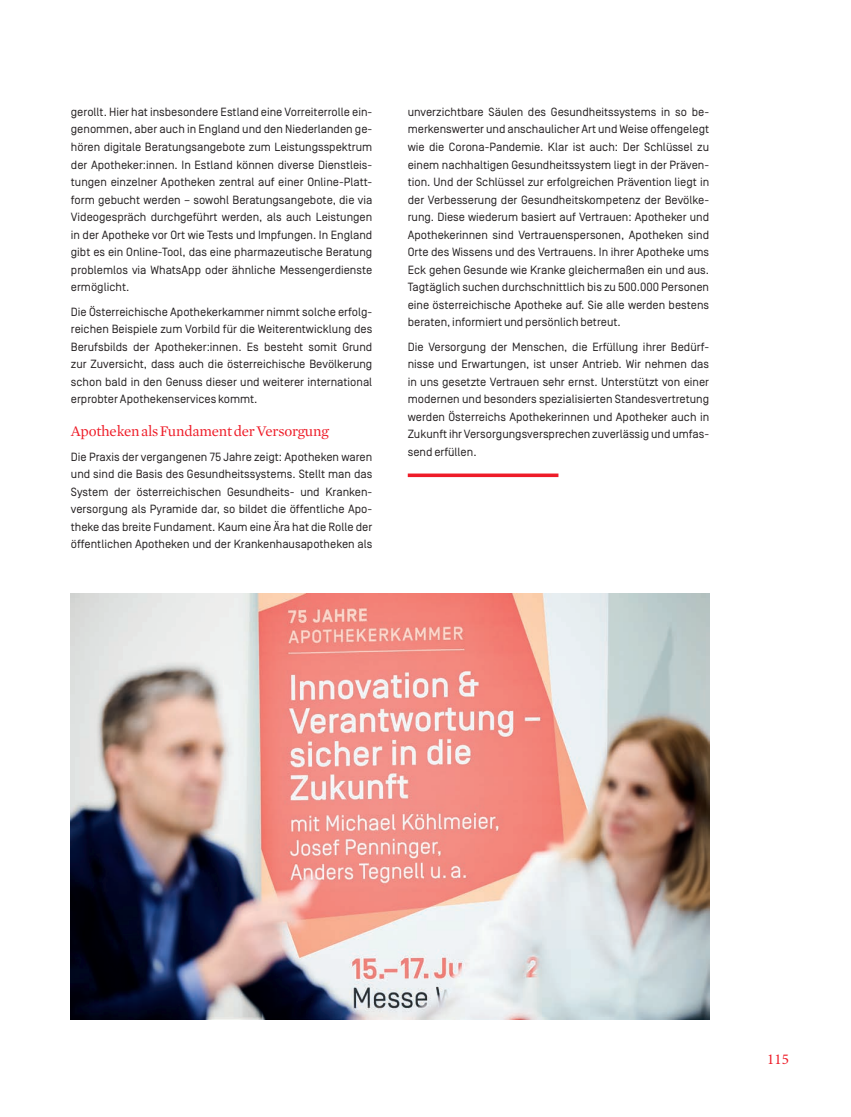
<style>
.page{position:relative;width:851px;height:1117px;background:#fff}
.page>*{position:absolute;margin:0;border:0;box-sizing:border-box;transform-origin:0 0}
.t1{font:15px "Mercury Text G1";letter-spacing:-.015em;color:#ee1c28}
.t2{font:15px "Minion Pro";color:#ee1c28}
.t3{font:11.88px/17.5px "Simplon Norm";color:#231f20;text-align:justify}
</style>
<div class="page">
<svg style="left:407px;top:473px;width:151px;height:4px"></svg>
<img style="left:71px;top:594px;width:638px;height:425px">
<p class="t3" style="left:71px;top:103px;width:303px">gerollt. Hier hat insbesondere Estland eine Vorreiterrolle ein&shy;genommen, aber auch in England und den Niederlanden ge&shy;hören digitale Beratungsangebote zum Leistungsspektrum der Apotheker:innen. In Estland können diverse Dienstleis&shy;tungen einzelner Apotheken zentral auf einer Online-Platt&shy;form gebucht werden – sowohl Beratungsangebote, die via Videogespräch durchgeführt werden, als auch Leistungen in der Apotheke vor Ort wie Tests und Impfungen. In England gibt es ein Online-Tool, das eine pharmazeutische Beratung problemlos via WhatsApp oder ähnliche Messengerdienste ermöglicht.</p>
<p class="t3" style="left:71px;top:303px;width:303px">Die Österreichische Apothekerkammer nimmt solche erfolg&shy;reichen Beispiele zum Vorbild für die Weiterentwicklung des Berufsbilds der Apotheker:innen. Es besteht somit Grund zur Zuversicht, dass auch die österreichische Bevölkerung schon bald in den Genuss dieser und weiterer international erprobter Apothekenservices kommt.</p>
<p class="t1" style="left:71px;top:420px;width:259px">Apotheken als Fundament der Versorgung</p>
<p class="t3" style="left:71px;top:448px;width:303px">Die Praxis der vergangenen 75 Jahre zeigt: Apotheken waren und sind die Basis des Gesundheitssystems. Stellt man das System der österreichischen Gesundheits- und Kranken&shy;versorgung als Pyramide dar, so bildet die öffentliche Apo&shy;theke das breite Fundament. Kaum eine Ära hat die Rolle der öffentlichen Apotheken und der Krankenhausapotheken als</p>
<p class="t3" style="left:407px;top:103px;width:303px">unverzichtbare Säulen des Gesundheitssystems in so be&shy;merkenswerter und anschaulicher Art und Weise offengelegt wie die Corona-Pandemie. Klar ist auch: Der Schlüssel zu einem nachhaltigen Gesundheitssystem liegt in der Präven&shy;tion. Und der Schlüssel zur erfolgreichen Prävention liegt in der Verbesserung der Gesundheitskompetenz der Bevölke&shy;rung. Diese wiederum basiert auf Vertrauen: Apotheker und Apothekerinnen sind Vertrauenspersonen, Apotheken sind Orte des Wissens und des Vertrauens. In ihrer Apotheke ums Eck gehen Gesunde wie Kranke gleichermaßen ein und aus.<br>Tagtäglich suchen durchschnittlich bis zu 500.000 Personen eine österreichische Apotheke auf. Sie alle werden bestens beraten, informiert und persönlich betreut.</p>
<p class="t3" style="left:407px;top:338px;width:303px">Die Versorgung der Menschen, die Erfüllung ihrer Bedürf&shy;nisse und Erwartungen, ist unser Antrieb. Wir nehmen das in uns gesetzte Vertrauen sehr ernst. Unterstützt von einer modernen und besonders spezialisierten Standesvertretung werden Österreichs Apothekerinnen und Apotheker auch in Zukunft ihr Versorgungsversprechen zuverlässig und umfas&shy;send erfüllen.</p>
<p class="t2" style="left:767px;top:1048px;width:23px">115</p>
</div>
